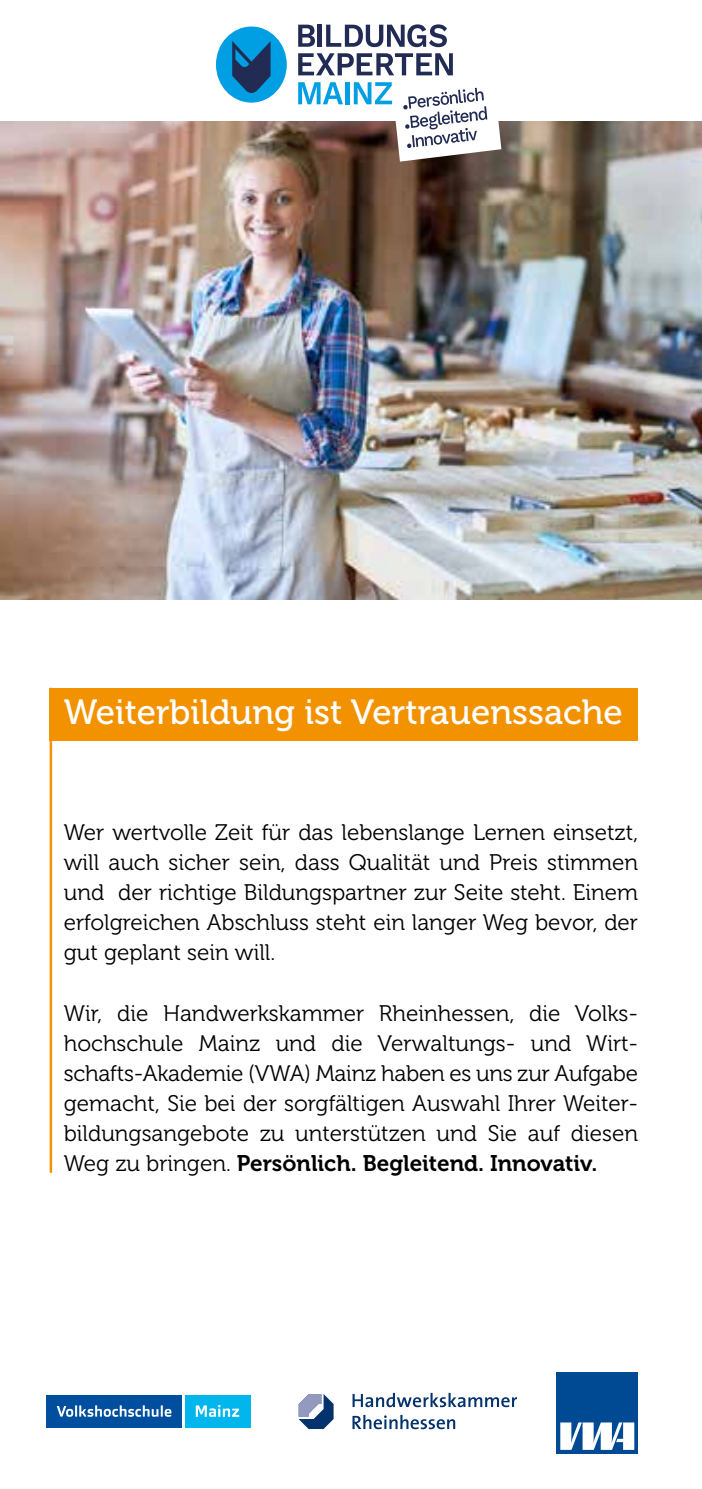
<style>
.page{position:relative;width:702px;height:1489px;background:#fff}
.page>*{position:absolute;margin:0;border:0;box-sizing:border-box;transform-origin:0 0}
.t1{font:35px "Museo 500";color:#fff}
.t2{font:22.5px/30px "Museo 300";color:#000;text-align:justify}
.t3{font:22.5px "Museo 700";color:#000}
.s1{font-family:"Museo 300"}
</style>
<div class="page">
<div style="left:50px;top:687px;width:588px;height:53px;background:#f39200"></div>
<svg style="left:298px;top:1394px;width:35px;height:34px"></svg>
<svg style="left:352px;top:1392px;width:165px;height:14px"></svg>
<svg style="left:352px;top:1414px;width:103px;height:14px"></svg>
<div style="left:185px;top:1394px;width:65px;height:33px;background:#00b6ed"></div>
<svg style="left:196px;top:1405px;width:43px;height:11px"></svg>
<div style="left:46px;top:1394px;width:136px;height:33px;background:#004f9f"></div>
<svg style="left:57px;top:1405px;width:114px;height:11px"></svg>
<div style="left:556px;top:1371px;width:82px;height:82px;background:#004a93"></div>
<svg style="left:560px;top:1422px;width:74px;height:27px"></svg>
<hr style="left:50px;top:687px;width:2px;height:485px;background:#f39200">
<img style="left:0;top:122px;width:702px;height:478px">
<div style="left:216px;top:27px;width:71px;height:76px;background:#009fe3;border-radius:50%"></div>
<svg style="left:298px;top:25px;width:17px;height:22px"></svg>
<hr style="left:318px;top:25px;width:4px;height:22px;background:#212b54">
<svg style="left:326px;top:24px;width:121px;height:23px"></svg>
<svg style="left:298px;top:53px;width:204px;height:110px"></svg>
<svg style="left:232px;top:41px;width:38px;height:52px"></svg>
<h1 class="t1" style="left:64px;top:693px;width:560px">Weiterbildung ist Vertrauenssache</h1>
<p class="t2" style="left:64px;top:818px;width:576px">Wer wertvolle Zeit für das lebenslange Lernen einsetzt, will auch sicher sein, dass Qualität und Preis stimmen und der richtige Bildungspartner zur Seite steht. Einem erfolgreichen Abschluss steht ein langer Weg bevor, der gut geplant sein will.</p>
<p class="t2" style="left:64px;top:998px;width:576px">Wir, die Handwerkskammer Rheinhessen, die Volks&shy;hochschule Mainz und die Verwaltungs- und Wirt&shy;schafts-Akademie (VWA) Mainz haben es uns zur Aufgabe gemacht, Sie bei der sorgfältigen Auswahl Ihrer Weiter&shy;bildungsangebote zu unterstützen und Sie auf diesen</p>
<p class="t3" style="left:64px;top:1150px;width:535px"><span class="s1">Weg zu bringen.</span> Persönlich. Begleitend. Innovativ.</p>
</div>
